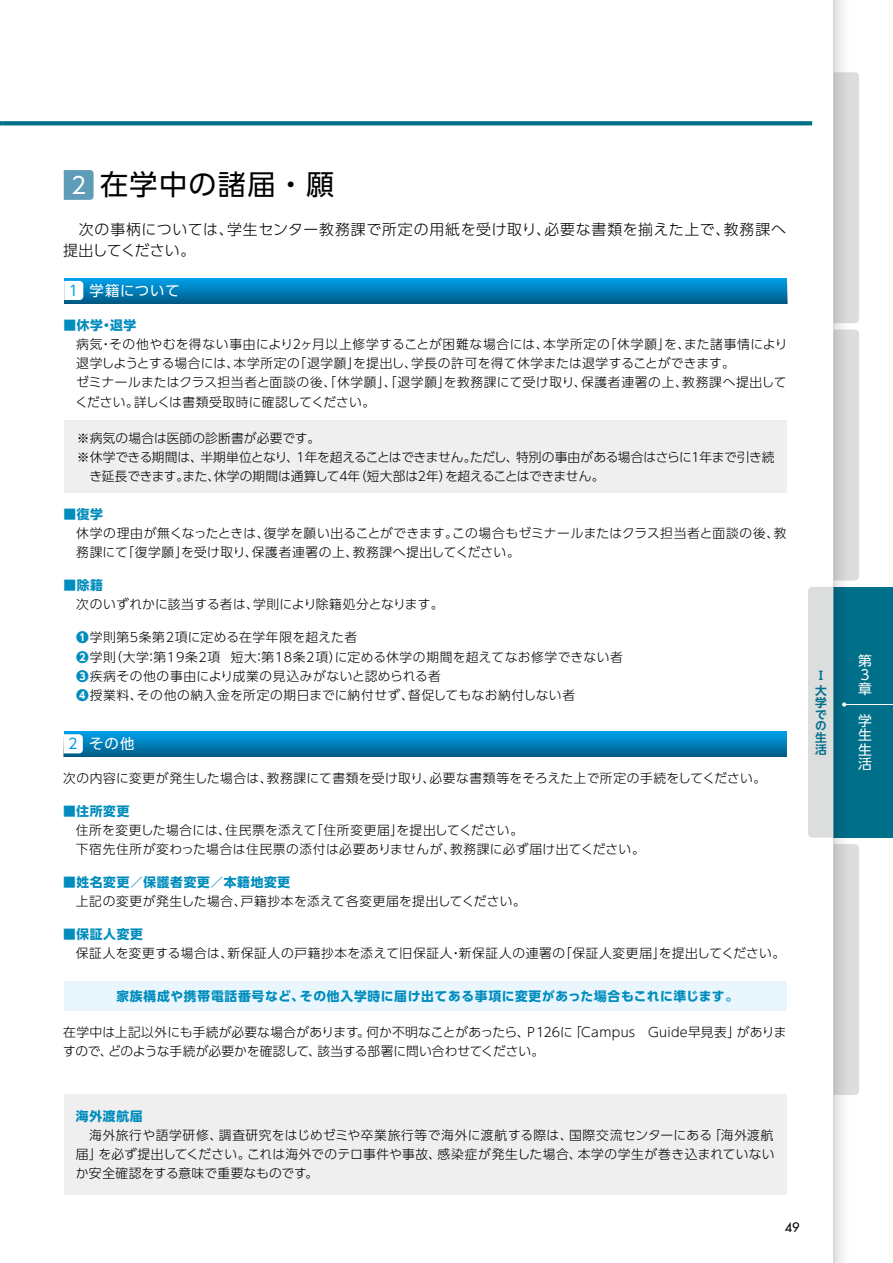
<style>
.page{position:relative;width:893px;height:1263px;background:#fff}
.page>*{position:absolute;margin:0;border:0;box-sizing:border-box;transform-origin:0 0}
.t1{font:28.05px "UD Shin Go Pro";letter-spacing:.05em;color:#000}
.t2{font:300 14.85px/21.3px "UD Shin Go Pro";letter-spacing:.045em;color:#000}
.t3{font:14.4px "UD Shin Go Pro";letter-spacing:.07em;color:#fff}
.t4{font:13.8px/14.1px "UD Shin Go NT Pro";color:#fff;text-align:justify}
.t5{font:300 12.75px/19.2px "UD Shin Go Pro";letter-spacing:.02em;color:#000}
.t6{font:300 12.75px/19.2px "UD Shin Go Pro";letter-spacing:.05em;color:#000}
.t7{font:300 12.75px "UD Shin Go Pro";letter-spacing:-.025em;color:#000}
.t8{font:300 12.75px/19.2px "UD Shin Go Pro";color:#000}
.t9{font:700 12.75px "UD Shin Go Pro";letter-spacing:.05em;color:#008dbd}
.t10{font:12.75px "Futura";color:#000}
.t11{font:700 11.7px/11.7px "UD Shin Go NT Pro De";color:#006f8a}
.s1{font-family:"UD Shin Go NT Pro";font-size:22.8px;color:#fff}
.s2{font-family:"UD Shin Go NT Pro";color:#00a0e9}
.s3{font-weight:700;color:#008dbd}
</style>
<div class="page">
<svg style="left:2px;top:121px;width:810px;height:4px;background:#0c758f"></svg>
<div style="left:850px;top:72px;width:9px;height:251px;background:#dcdddd"></div>
<div style="left:850px;top:330px;width:9px;height:250px;background:#dcdddd"></div>
<div style="left:850px;top:844px;width:9px;height:251px;background:#dcdddd"></div>
<div style="left:834px;top:587px;width:59px;height:251px;background:#006f8a"></div>
<hr style="left:844px;top:704px;width:49px;height:1px;background:#fff">
<div style="left:808px;top:587px;width:25px;height:251px;background:#dcdddd"></div>
<svg style="left:833px;top:0;width:17px;height:1263px"></svg>
<svg style="left:64px;top:170px;width:30px;height:30px"></svg>
<div style="left:64px;top:981px;width:723px;height:30px;background:#eaf6fd"></div>
<div style="left:64px;top:731px;width:723px;height:26px;background:linear-gradient(to bottom,#00a3ee,#015e89)"></div>
<svg style="left:64px;top:734px;width:19px;height:19px"></svg>
<svg style="left:64px;top:278px;width:723px;height:25px;background:#007fb9"></svg>
<svg style="left:64px;top:281px;width:19px;height:19px"></svg>
<div style="left:64px;top:420px;width:723px;height:72px;background:#efefef"></div>
<div style="left:64px;top:1094px;width:723px;height:101px;background:#efefef"></div>
<h1 class="t1" style="left:71px;top:162px;width:264px"><span class="s1">2</span> 在学中の諸届・願</h1>
<p class="t2" style="left:63px;top:218px;width:725px">　次の事柄については、学生センター教務課で所定の用紙を受け取り、必要な書類を揃えた上で、教務課へ提出してください。</p>
<p class="t3" style="left:69px;top:279px;width:113px"><span class="s2">1</span> 学籍について</p>
<p class="t9" style="left:64px;top:315px;width:74px">■休学・退学</p>
<p class="t5" style="left:75px;top:334px;width:714px">病気・その他やむを得ない事由により２ヶ月以上修学することが困難な場合には、本学所定の「休学願」を、また諸事情により退学しようとする場合には、本学所定の「退学願」を提出し、学長の許可を得て休学または退学することができます。<br>ゼミナールまたはクラス担当者と面談の後、「休学願」、「退学願」を教務課にて受け取り、保護者連署の上、教務課へ提出してください。詳しくは書類受取時に確認してください。</p>
<p class="t5" style="left:77px;top:428px;width:245px">※病気の場合は医師の診断書が必要です。</p>
<p class="t7" style="left:77px;top:447px;width:699px">※休学できる期間は、半期単位となり、１年を超えることはできません。ただし、特別の事由がある場合はさらに１年まで引き続</p>
<p class="t7" style="left:89px;top:466px;width:517px">き延長できます。また、休学の期間は通算して４年（短大部は２年）を超えることはできません。</p>
<p class="t9" style="left:64px;top:504px;width:41px">■復学</p>
<p class="t5" style="left:76px;top:523px;width:712px">休学の理由が無くなったときは、復学を願い出ることができます。この場合もゼミナールまたはクラス担当者と面談の後、教務課にて「復学願」を受け取り、保護者連署の上、教務課へ提出してください。</p>
<p class="t9" style="left:64px;top:575px;width:41px">■除籍</p>
<p class="t5" style="left:76px;top:594px;width:369px">次のいずれかに該当する者は、学則により除籍処分となります。</p>
<p class="t6" style="left:76px;top:627px;width:548px"><span class="s3">❶</span>学則第5条第2項に定める在学年限を超えた者<br><span class="s3">❷</span>学則（大学：第19条2項 短大：第18条2項）に定める休学の期間を超えてなお修学できない者<span class="s3">❸</span>疾病その他の事由により成業の見込みがないと認められる者<br><span class="s3">❹</span>授業料、その他の納入金を所定の期日までに納付せず、督促してもなお納付しない者</p>
<p class="t3" style="left:68px;top:732px;width:68px"><span class="s2">2</span> その他</p>
<p class="t5" style="left:63px;top:768px;width:705px">次の内容に変更が発生した場合は、教務課にて書類を受け取り、必要な書類等をそろえた上で所定の手続をしてください。</p>
<p class="t9" style="left:63px;top:801px;width:68px">■住所変更</p>
<p class="t5" style="left:76px;top:820px;width:570px">住所を変更した場合には、住民票を添えて「住所変更届」を提出してください。<br>下宿先住所が変わった場合は住民票の添付は必要ありませんが、教務課に必ず届け出てください。</p>
<p class="t9" style="left:63px;top:872px;width:229px">■姓名変更／保護者変更／本籍地変更</p>
<p class="t5" style="left:76px;top:891px;width:451px">上記の変更が発生した場合、戸籍抄本を添えて各変更届を提出してください。</p>
<p class="t9" style="left:63px;top:924px;width:81px">■保証人変更</p>
<p class="t6" style="left:76px;top:943px;width:711px">保証人を変更する場合は、新保証人の戸籍抄本を添えて旧保証人・新保証人の連署の「保証人変更届」を提出してください。</p>
<p class="t9" style="left:116px;top:986px;width:623px">家族構成や携帯電話番号など、その他入学時に届け出てある事項に変更があった場合もこれに準じます。</p>
<p class="t8" style="left:63px;top:1022px;width:725px">在学中は上記以外にも手続が必要な場合があります。何か不明なことがあったら、Ｐ126に「Campus Guide早見表」がありますので、どのような手続が必要かを確認して、該当する部署に問い合わせてください。</p>
<p class="t11" style="left:815px;top:667px;width:13px;line-height:15.3px">Ⅰ大</p>
<p class="t11" style="left:815px;top:696px;width:13px;text-align:justify">学での生活</p>
<p class="t9" style="left:76px;top:1105px;width:68px">海外渡航届</p>
<p class="t5" style="left:76px;top:1125px;width:700px;text-align:justify">　海外旅行や語学研修、調査研究をはじめゼミや卒業旅行等で海外に渡航する際は、国際交流センターにある「海外渡航届」を必ず提出してください。これは海外でのテロ事件や事故、感染症が発生した場合、本学の学生が巻き込まれていないか安全確認をする意味で重要なものです。</p>
<p class="t10" style="left:785px;top:1218px;width:16px">49</p>
<p class="t4" style="left:858px;top:653px;width:15px;text-align:left">第<br>3章</p>
<p class="t4" style="left:858px;top:714px;width:15px">学生生活</p>
</div>
